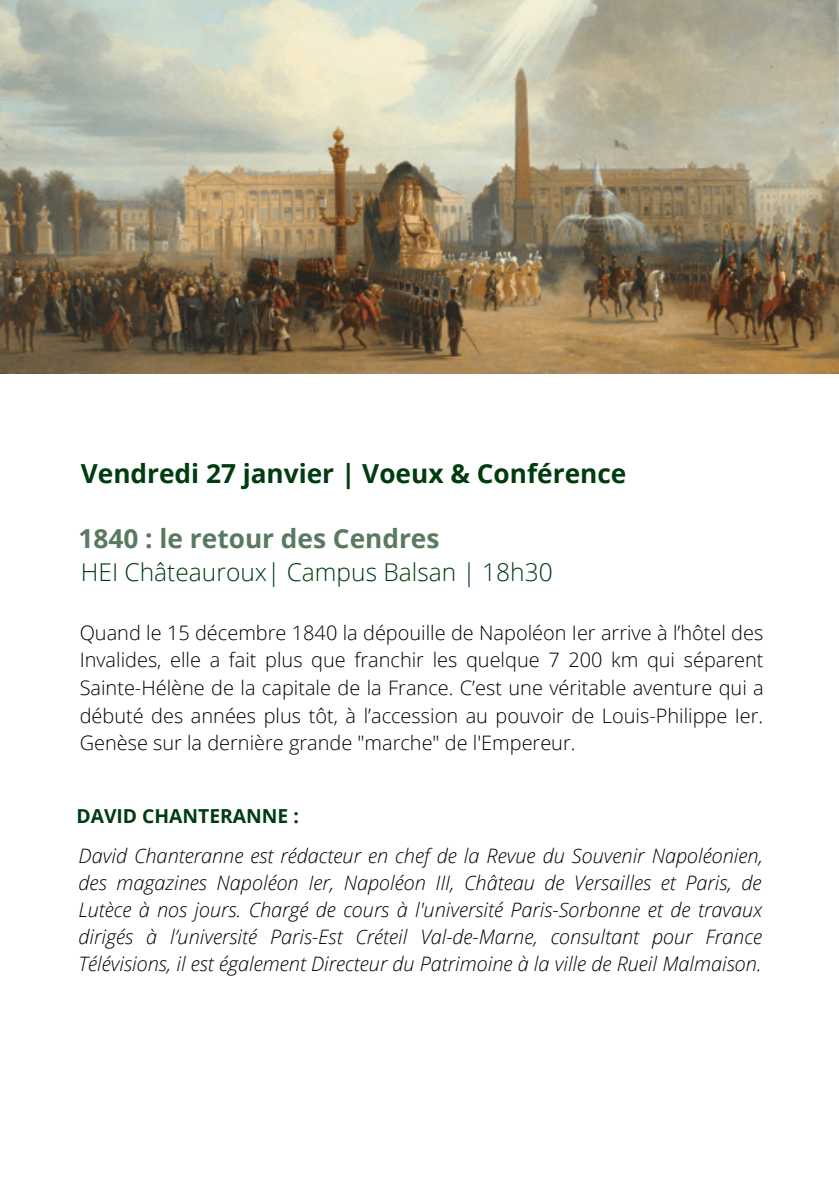
<style>
.page{position:relative;width:839px;height:1191px;background:#fff}
.page>*{position:absolute;margin:0;border:0;box-sizing:border-box;transform-origin:0 0}
.t1{font:700 26.2px "Open Sans";color:#013c10}
.t2{font:700 26.2px "Open Sans";color:#597a60}
.t3{font:300 24.6px "Open Sans";color:#013c10}
.t4{font:italic 300 20px/27px "Open Sans";color:#000;text-align:justify}
.t5{font:300 20px/27.6px "Open Sans";color:#000;text-align:justify}
.t6{font:700 19.2px "Open Sans";color:#013c10}
</style>
<div class="page">
<img style="left:0;top:0;width:838px;height:374px">
<p class="t1" style="left:81px;top:455px;width:547px">Vendredi 27 janvier | Voeux &amp; Conférence</p>
<p class="t2" style="left:79px;top:520px;width:362px">1840 : le retour des Cendres</p>
<p class="t3" style="left:81px;top:554px;width:473px">HEI Châteauroux| Campus Balsan | 18h30</p>
<p class="t5" style="left:80px;top:618px;width:685px">Quand le 15 décembre 1840 la dépouille de Napoléon Ier arrive à l’hôtel des Invalides, elle a fait plus que franchir les quelque 7 200 km qui séparent Sainte-Hélène de la capitale de la France. C’est une véritable aventure qui a débuté des années plus tôt, à l’accession au pouvoir de Louis-Philippe Ier.<br>Genèse sur la dernière grande "marche" de l'Empereur.</p>
<p class="t6" style="left:76px;top:802px;width:224px">DAVID CHANTERANNE :</p>
<p class="t4" style="left:79px;top:841px;width:685px">David Chanteranne est rédacteur en chef de la Revue du Souvenir Napoléonien, des magazines Napoléon Ier, Napoléon III, Château de Versailles et Paris, de Lutèce à nos jours. Chargé de cours à l'université Paris-Sorbonne et de travaux dirigés à l’université Paris-Est Créteil Val-de-Marne, consultant pour France Télévisions, il est également Directeur du Patrimoine à la ville de Rueil Malmaison.</p>
</div>
